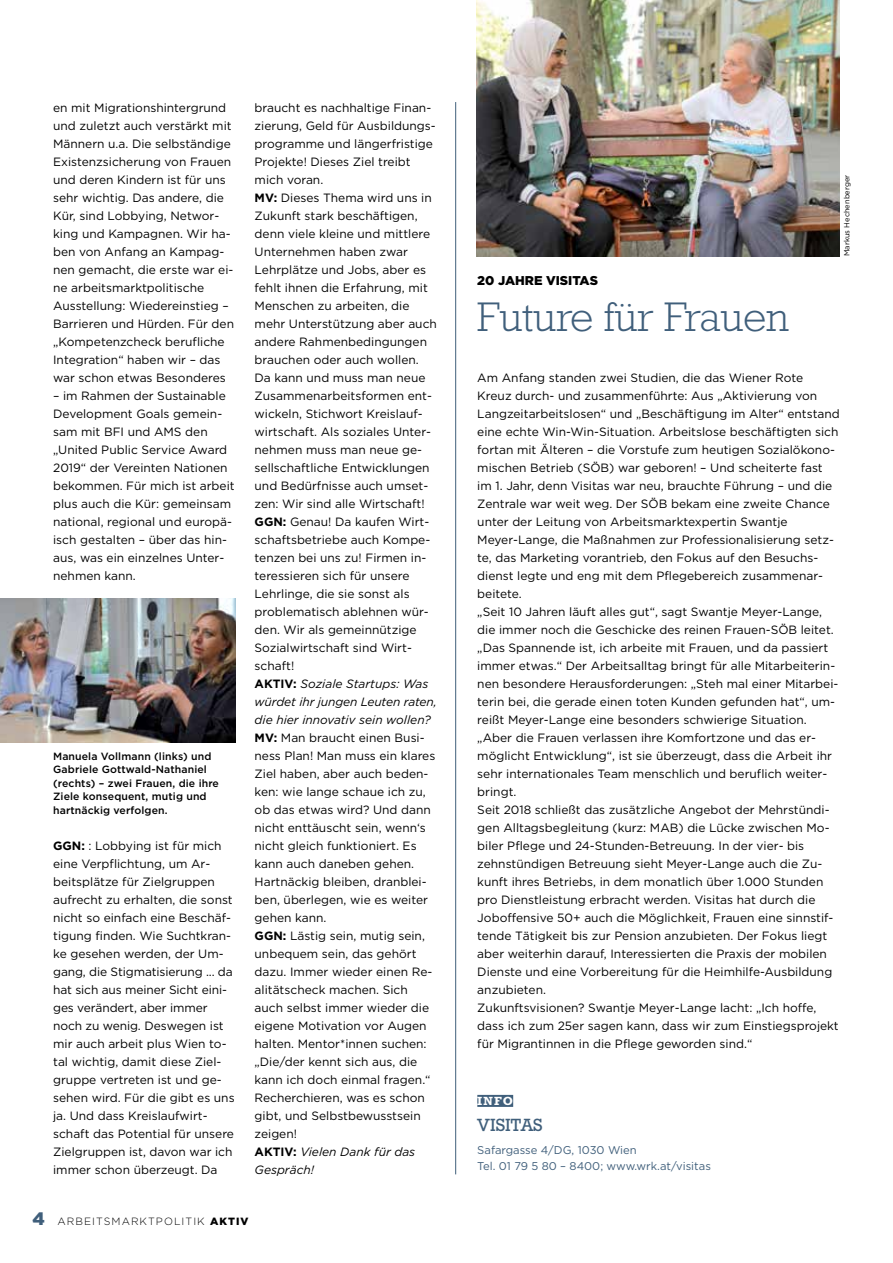
<style>
.page{position:relative;width:893px;height:1263px;background:#fff}
.page>*{position:absolute;margin:0;border:0;box-sizing:border-box;transform-origin:0 0}
.t1{font:300 42px "Rockwell Std";color:#405f7b}
.t2{font:18px "Rockwell Std";color:#405f7b}
.t3{font:900 12.75px "Gotham HTF";color:#000}
.t4{font:12px/18px "Gotham HTF";color:#000}
.t5{font:700 12px "Rockwell Std";color:#fff}
.t6{font:11.25px/16.5px "Gotham HTF";color:#405f7b}
.t7{font:500 10.5px/13.5px "Gotham HTF";letter-spacing:.01em;color:#000}
.t8{font:300 10.5px "Gotham HTF";letter-spacing:.1em;color:#000}
.t9{font:7.5px "Gotham HTF";color:#000}
.s1{font-weight:700}
.s2{font-style:italic}
.s3{font-weight:900;font-size:18px;color:#405f7b}
.s4{font-weight:900}
</style>
<div class="page">
<img style="left:476px;top:0;width:364px;height:256px">
<hr style="left:455px;top:102px;width:1px;height:1072px;background:#405f7b">
<div style="left:477px;top:1095px;width:36px;height:12px;background:#405f7b"></div>
<img style="left:0;top:598px;width:235px;height:144px">
<p class="t4" style="left:53px;top:99px;width:182px">en mit Migrationshintergrund und zuletzt auch verstärkt mit<br>Männern u.a. Die selbständige<br>Existenzsicherung von Frauen und deren Kindern ist für uns sehr wichtig. Das andere, die<br>Kür, sind Lobbying, Networ&shy;king und Kampagnen. Wir ha&shy;ben von Anfang an Kampag&shy;nen gemacht, die erste war ei&shy;ne arbeitsmarktpolitische<br>Ausstellung: Wiedereinstieg –<br>Barrieren und Hürden. Für den „Kompetenzcheck berufliche<br>Integration“ haben wir – das war schon etwas Besonderes</p>
<p class="t4" style="left:53px;top:387px;width:183px">– im Rahmen der Sustainable<br>Development Goals gemein&shy;sam mit BFI und AMS den „United Public Service Award<br>2019“ der Vereinten Nationen bekommen. Für mich ist arbeit plus auch die Kür: gemeinsam national, regional und europä&shy;isch gestalten – über das hin&shy;aus, was ein einzelnes Unter&shy;nehmen kann.</p>
<p class="t7" style="left:53px;top:749px;width:167px">Manuela Vollmann (links) und<br>Gabriele Gottwald-Nathaniel (rechts) – zwei Frauen, die ihre<br>Ziele konsequent, mutig und hartnäckig verfolgen.</p>
<p class="t4" style="left:53px;top:837px;width:183px"><span class="s1">GGN:</span> : Lobbying ist für mich eine Verpflichtung, um Ar&shy;beitsplätze für Zielgruppen aufrecht zu erhalten, die sonst nicht so einfach eine Beschäf&shy;tigung finden. Wie Suchtkran&shy;ke gesehen werden, der Um&shy;gang, die Stigmatisierung ... da hat sich aus meiner Sicht eini&shy;ges verändert, aber immer noch zu wenig. Deswegen ist mir auch arbeit plus Wien to&shy;tal wichtig, damit diese Ziel&shy;gruppe vertreten ist und ge&shy;sehen wird. Für die gibt es uns ja. Und dass Kreislaufwirt&shy;schaft das Potential für unsere<br>Zielgruppen ist, davon war ich immer schon überzeugt. Da</p>
<p class="t4" style="left:255px;top:99px;width:184px">braucht es nachhaltige Finan&shy;zierung, Geld für Ausbildungs&shy;programme und längerfristige<br>Projekte! Dieses Ziel treibt mich voran.<br><span class="s1">MV:</span> Dieses Thema wird uns in<br>Zukunft stark beschäftigen, denn viele kleine und mittlere<br>Unternehmen haben zwar<br>Lehrplätze und Jobs, aber es fehlt ihnen die Erfahrung, mit<br>Menschen zu arbeiten, die mehr Unterstützung aber auch andere Rahmenbedingungen brauchen oder auch wollen.<br>Da kann und muss man neue<br>Zusammenarbeitsformen ent&shy;wickeln, Stichwort Kreislauf&shy;wirtschaft. Als soziales Unter&shy;nehmen muss man neue ge&shy;sellschaftliche Entwicklungen und Bedürfnisse auch umset&shy;zen: Wir sind alle Wirtschaft!<br><span class="s1">GGN:</span> Genau! Da kaufen Wirt&shy;schaftsbetriebe auch Kompe&shy;tenzen bei uns zu! Firmen in&shy;teressieren sich für unsere<br>Lehrlinge, die sie sonst als problematisch ablehnen wür&shy;den. Wir als gemeinnützige<br>Sozialwirtschaft sind Wirt&shy;schaft!<br><span class="s1">Aktiv:</span> <span class="s2">Soziale Startups: Was würdet ihr jungen Leuten raten, die hier innovativ sein wollen?<br></span><span class="s1">MV:</span> Man braucht einen Busi&shy;ness Plan! Man muss ein klares<br>Ziel haben, aber auch beden&shy;ken: wie lange schaue ich zu, ob das etwas wird? Und dann nicht enttäuscht sein, wenn‘s nicht gleich funktioniert. Es kann auch daneben gehen.<br>Hartnäckig bleiben, dranblei&shy;ben, überlegen, wie es weiter gehen kann.<br><span class="s1">GGN:</span> Lästig sein, mutig sein, unbequem sein, das gehört dazu. Immer wieder einen Re&shy;alitätscheck machen. Sich auch selbst immer wieder die eigene Motivation vor Augen halten. Mentor*innen suchen: „Die/der kennt sich aus, die kann ich doch einmal fragen.“<br>Recherchieren, was es schon gibt, und Selbstbewusstsein zeigen!<br><span class="s1">Aktiv:</span> <span class="s2">Vielen Dank für das<br>Gespräch!</span></p>
<p class="t8" style="left:33px;top:1216px;width:217px"><span class="s3">4</span> ARBEITSMARKTPOLITIK <span class="s4">AKTIV</span></p>
<p class="t3" style="left:477px;top:273px;width:100px">20 JAHRE VISITAS</p>
<h1 class="t1" style="left:477px;top:293px;width:313px">Future für Frauen</h1>
<p class="t9" style="left:842px;top:256px;width:83px;rotate:-90deg">Markus Hechenberger</p>
<p class="t4" style="left:477px;top:369px;width:364px">Am Anfang standen zwei Studien, die das Wiener Rote Kreuz durch- und zusammenführte: Aus „Aktivierung von Langzeitarbeitslosen“ und „Beschäftigung im Alter“ entstand eine echte Win-Win-Situation. Arbeitslose beschäftigten sich fortan mit Älteren – die Vorstufe zum heutigen Sozialökono&shy;mischen Betrieb (SÖB) war geboren! – Und scheiterte fast im 1. Jahr, denn Visitas war neu, brauchte Führung – und die Zentrale war weit weg. Der SÖB bekam eine zweite Chance unter der Leitung von Arbeitsmarktexpertin Swantje Meyer-Lange, die Maßnahmen zur Professionalisierung setz&shy;te, das Marketing vorantrieb, den Fokus auf den Besuchs&shy;dienst legte und eng mit dem Pflegebereich zusammenar&shy;beitete.<br>„Seit 10 Jahren läuft alles gut“, sagt Swantje Meyer-Lange, die immer noch die Geschicke des reinen Frauen-SÖB leitet. „Das Spannende ist, ich arbeite mit Frauen, und da passiert immer etwas.“ Der Arbeitsalltag bringt für alle Mitarbeiterin&shy;nen besondere Herausforderungen: „Steh mal einer Mitarbei&shy;terin bei, die gerade einen toten Kunden gefunden hat“, um&shy;reißt Meyer-Lange eine besonders schwierige Situation. „Aber die Frauen verlassen ihre Komfortzone und das er&shy;möglicht Entwicklung“, ist sie überzeugt, dass die Arbeit ihr sehr internationales Team menschlich und beruflich weiter&shy;bringt.<br>Seit 2018 schließt das zusätzliche Angebot der Mehrstündi&shy;gen Alltagsbegleitung (kurz: MAB) die Lücke zwischen Mo&shy;biler Pflege und 24-Stunden-Betreuung. In der vier- bis zehnstündigen Betreuung sieht Meyer-Lange auch die Zu&shy;kunft ihres Betriebs, in dem monatlich über 1.000 Stunden pro Dienstleistung erbracht werden. Visitas hat durch die Joboffensive 50+ auch die Möglichkeit, Frauen eine sinnstif&shy;tende Tätigkeit bis zur Pension anzubieten. Der Fokus liegt aber weiterhin darauf, Interessierten die Praxis der mobilen Dienste und eine Vorbereitung für die Heimhilfe-Ausbildung anzubieten.<br>Zukunftsvisionen? Swantje Meyer-Lange lacht: „Ich hoffe, dass ich zum 25er sagen kann, dass wir zum Einstiegsprojekt für Migrantinnen in die Pflege geworden sind.“</p>
<p class="t5" style="left:477px;top:1094px;width:37px">INFO</p>
<h2 class="t2" style="left:477px;top:1114px;width:67px">VISITAS</h2>
<p class="t6" style="left:477px;top:1141px;width:235px">Safargasse 4/DG, 1030 Wien<br>Tel. 01 79 5 80 – 8400; www.wrk.at/visitas</p>
</div>
